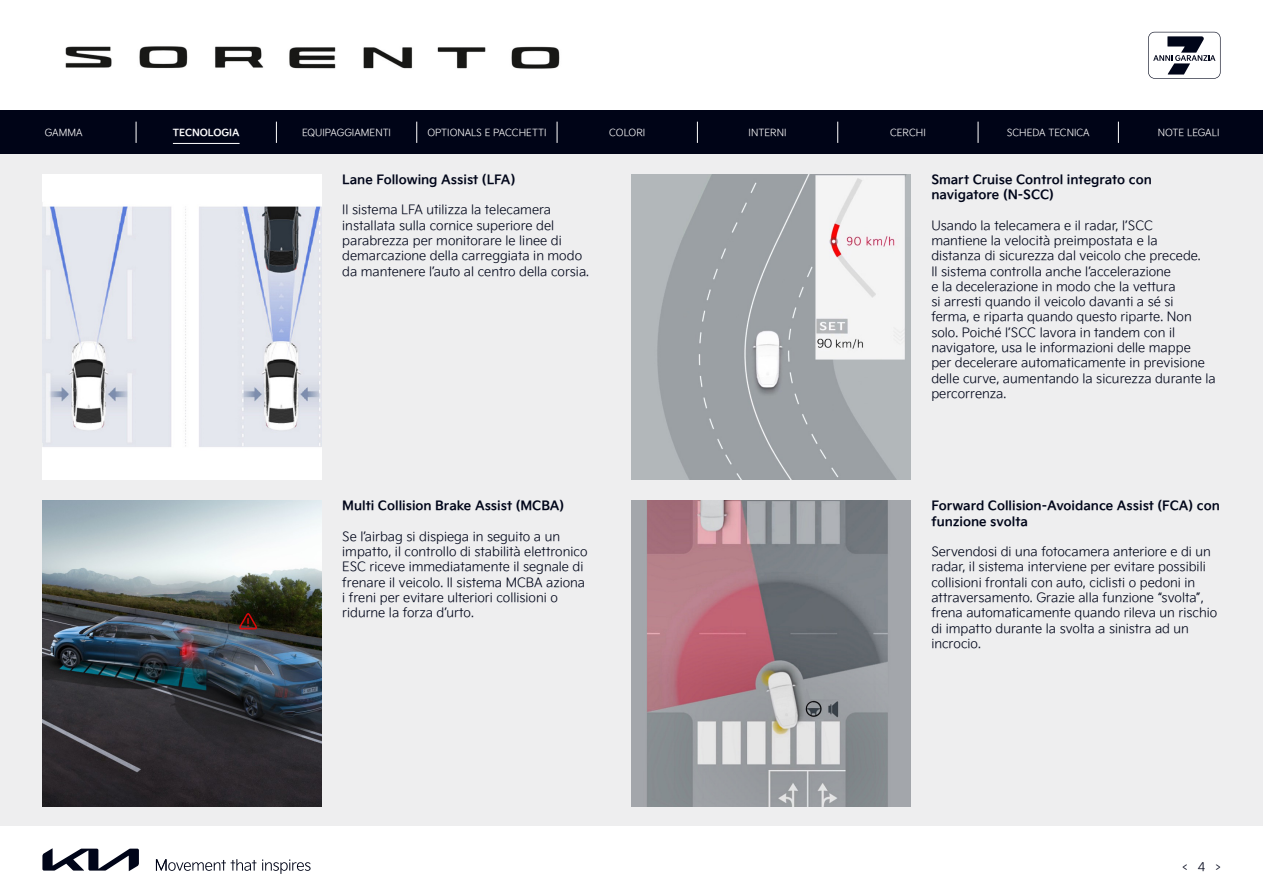
<style>
.page{position:relative;width:1263px;height:893px;background:#fff}
.page>*{position:absolute;margin:0;border:0;box-sizing:border-box;transform-origin:0 0}
.testo{font:12.75px/15.3px "Kia Signature OTF Light";color:#000519}
.titolino{font:12.75px/15.3px "Kia Signature OTF Bold";color:#000519}
.t1{font:12px "Kia Signature OTF Light";color:#000519}
.menu{font:9.75px "Kia Signature OTF Light";color:#fff}
.menu_attivo{font:9.75px "Kia Signature OTF Bold";color:#fff}
</style>
<div class="page">
<div style="left:0;top:110px;width:1263px;height:716px;background:#eeeeef"></div>
<svg style="left:42px;top:848px;width:97px;height:23px"></svg>
<svg style="left:262px;top:859px;width:49px;height:15px"></svg>
<svg style="left:156px;top:859px;width:100px;height:12px"></svg>
<svg style="left:1148px;top:32px;width:72px;height:47px"></svg>
<div style="left:0;top:110px;width:1263px;height:44px;background:#000519"></div>
<img style="left:65px;top:46px;width:495px;height:23px">
<img style="left:42px;top:174px;width:279px;height:305px">
<img style="left:631px;top:174px;width:279px;height:305px">
<img style="left:42px;top:501px;width:279px;height:306px">
<img style="left:631px;top:501px;width:279px;height:306px">
<svg style="left:136px;top:122px;width:1px;height:21px"></svg>
<svg style="left:557px;top:122px;width:1px;height:21px"></svg>
<svg style="left:697px;top:122px;width:1px;height:21px"></svg>
<svg style="left:837px;top:122px;width:1px;height:21px"></svg>
<svg style="left:978px;top:122px;width:1px;height:21px"></svg>
<svg style="left:1118px;top:122px;width:1px;height:21px"></svg>
<svg style="left:276px;top:122px;width:1px;height:21px"></svg>
<svg style="left:416px;top:122px;width:1px;height:21px"></svg>
<hr style="left:173px;top:143px;width:67px;height:1px;background:#fff">
<p class="menu" style="left:45px;top:125px;width:39px">GAMMA</p>
<p class="menu_attivo" style="left:173px;top:125px;width:68px">TECNOLOGIA</p>
<p class="menu" style="left:302px;top:125px;width:91px">EQUIPAGGIAMENTI</p>
<p class="menu" style="left:427px;top:125px;width:121px">OPTIONALS E PACCHETTI</p>
<p class="menu" style="left:609px;top:125px;width:38px">COLORI</p>
<p class="menu" style="left:749px;top:125px;width:39px">INTERNI</p>
<p class="menu" style="left:890px;top:125px;width:37px">CERCHI</p>
<p class="menu" style="left:1007px;top:125px;width:84px">SCHEDA TECNICA</p>
<p class="menu" style="left:1158px;top:125px;width:63px">NOTE LEGALI</p>
<p class="titolino" style="left:342px;top:171px;width:175px">Lane Following Assist (LFA)</p>
<p class="testo" style="left:342px;top:201px;width:248px">Il sistema LFA utilizza la telecamera installata sulla cornice superiore del parabrezza per monitorare le linee di demarcazione della carreggiata in modo da mantenere l’auto al centro della corsia.</p>
<p class="titolino" style="left:342px;top:497px;width:223px">Multi Collision Brake Assist (MCBA)</p>
<p class="testo" style="left:342px;top:528px;width:247px">Se l’airbag si dispiega in seguito a un impatto, il controllo di stabilità elettronico ESC riceve immediatamente il segnale di frenare il veicolo. Il sistema MCBA aziona i freni per evitare ulteriori collisioni o ridurne la forza d’urto.</p>
<p class="titolino" style="left:931px;top:171px;width:222px">Smart Cruise Control integrato con navigatore (N-SCC)</p>
<p class="testo" style="left:931px;top:217px;width:286px">Usando la telecamera e il radar, l’SCC<br>mantiene la velocità preimpostata e la<br>distanza di sicurezza dal veicolo che precede.<br>Il sistema controlla anche l’accelerazione<br>e la decelerazione in modo che la vettura<br>si arresti quando il veicolo davanti a sé si<br>ferma, e riparta quando questo riparte. Non solo. Poiché l’SCC lavora in tandem con il navigatore, usa le informazioni delle mappe<br>per decelerare automaticamente in previsione delle curve, aumentando la sicurezza durante la percorrenza.</p>
<p class="titolino" style="left:931px;top:497px;width:290px">Forward Collision-Avoidance Assist (FCA) con funzione svolta</p>
<p class="testo" style="left:931px;top:543px;width:287px">Servendosi di una fotocamera anteriore e di un radar, il sistema interviene per evitare possibili collisioni frontali con auto, ciclisti o pedoni in attraversamento. Grazie alla funzione “svolta”, frena automaticamente quando rileva un rischio di impatto durante la svolta a sinistra ad un incrocio.</p>
<p class="t1" style="left:1182px;top:858px;width:40px">&lt; 4 &gt;</p>
</div>
